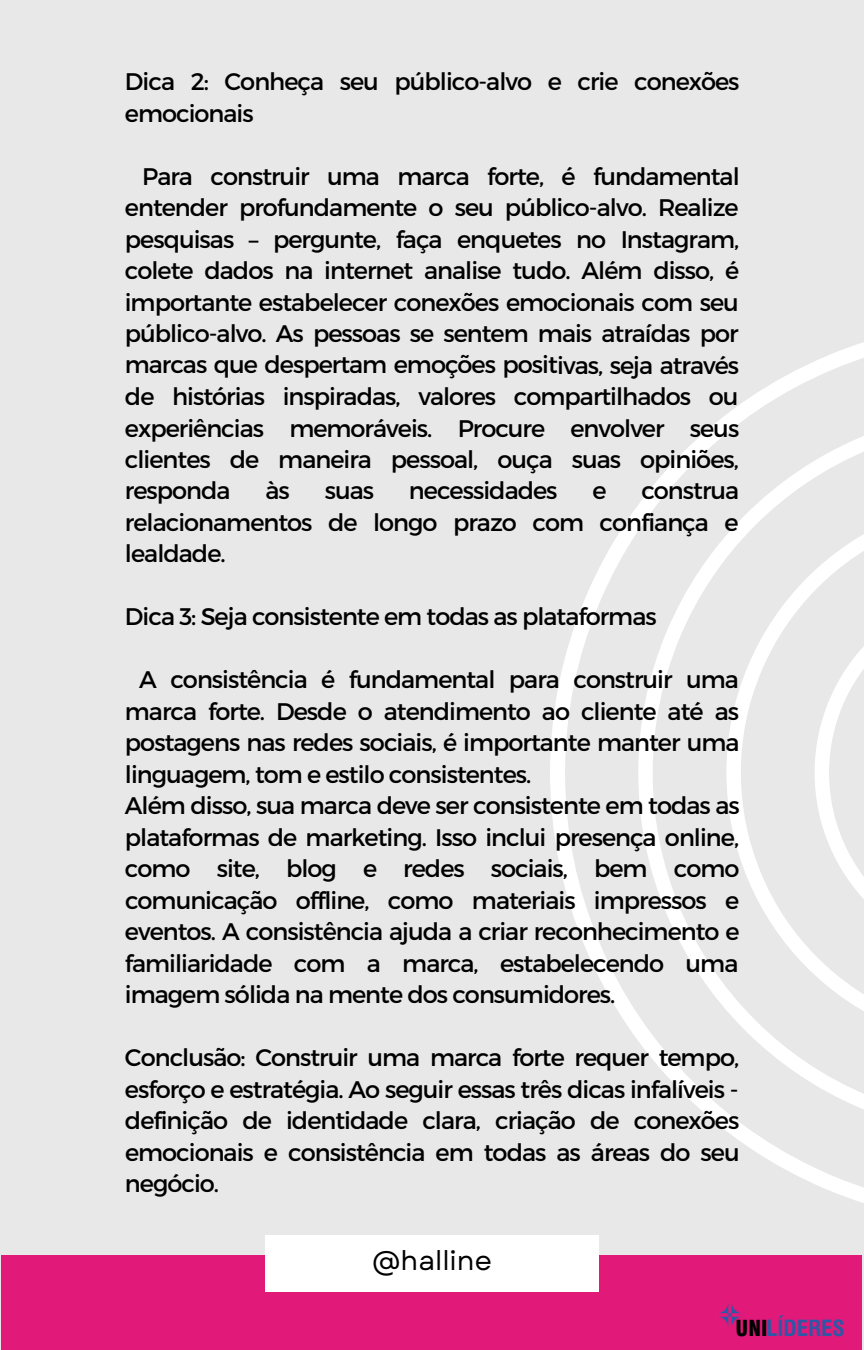
<style>
.page{position:relative;width:864px;height:1350px;background:#e9e8e9}
.page>*{position:absolute;margin:0;border:0;box-sizing:border-box;transform-origin:0 0}
.t1{font:27px "Garet";color:#000}
.t2{font:24.07px/31.5px "Montserrat";letter-spacing:-.04em;color:#000;text-align:justify}
.t3{font:700 condensed 21.82px "Swiss 721 BT";color:#2e57a6;scale:1.04 1}
.s1{font-weight:900;font-size:21.6px;color:#000001}
</style>
<div class="page">
<svg style="left:550px;top:342px;width:314px;height:861px"></svg>
<div style="left:2px;top:1256px;width:860px;height:94px;background:#e11979"></div>
<div style="left:265px;top:1235px;width:334px;height:57px;background:#fff"></div>
<svg style="left:719px;top:1303px;width:22px;height:24px"></svg>
<p class="t2" style="left:125px;top:66px;width:616px">Dica 2: Conheça seu público-alvo e crie conexões emocionais</p>
<p class="t2" style="left:125px;top:160px;width:617px;text-indent:17px">Para construir uma marca forte, é fundamental entender profundamente o seu público-alvo. Realize pesquisas – pergunte, faça enquetes no Instagram, colete dados na internet analise tudo. Além disso, é importante estabelecer conexões emocionais com seu público-alvo. As pessoas se sentem mais atraídas por marcas que despertam emoções positivas, seja através de histórias inspiradas, valores compartilhados ou experiências memoráveis. Procure envolver seus clientes de maneira pessoal, ouça suas opiniões, responda</p>
<p class="t2" style="left:266px;top:475px;width:26px">às</p>
<p class="t2" style="left:325px;top:475px;width:51px">suas</p>
<p class="t2" style="left:409px;top:475px;width:150px">necessidades</p>
<p class="t2" style="left:592px;top:475px;width:16px">e</p>
<p class="t2" style="left:125px;top:475px;width:616px;text-indent:516px">construa relacionamentos de longo prazo com confiança e lealdade.</p>
<p class="t2" style="left:125px;top:601px;width:533px">Dica 3: Seja consistente em todas as plataformas</p>
<p class="t2" style="left:125px;top:664px;width:617px;text-align:left;text-indent:14px">A consistência é fundamental para construir uma marca forte. Desde o atendimento ao cliente até as postagens nas redes sociais, é importante manter uma linguagem, tom e estilo consistentes.<br>Além disso, sua marca deve ser consistente em todas as plataformas de marketing. Isso inclui presença online, como site, blog e redes sociais, bem como comunicação offline, como materiais impressos e eventos. A consistência ajuda a criar reconhecimento e familiaridade com a marca, estabelecendo uma imagem sólida na mente dos consumidores.</p>
<p class="t2" style="left:125px;top:1042px;width:616px">Conclusão: Construir uma marca forte requer tempo, esforço e estratégia. Ao seguir essas três dicas infalíveis - definição de identidade clara, criação de conexões emocionais e consistência em todas as áreas do seu negócio.</p>
<p class="t1" style="left:372px;top:1244px;width:121px">@halline</p>
<p class="t3" style="left:736px;top:1315px;width:107px"><span class="s1">UNI</span>LÍDERES</p>
</div>
